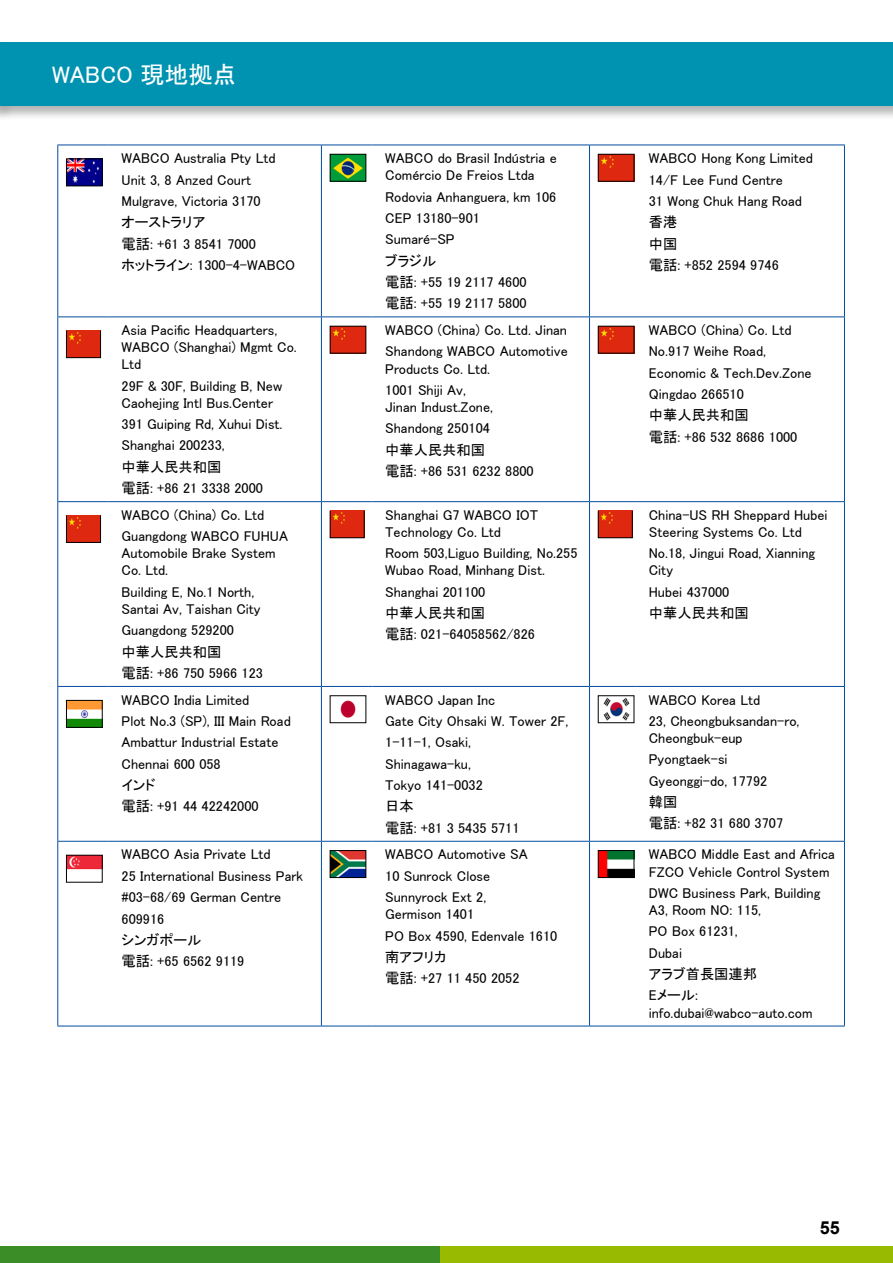
<style>
.page{position:relative;width:893px;height:1263px;background:#fff}
.page>*{position:absolute;margin:0;border:0;box-sizing:border-box;transform-origin:0 0}
.t1{font:24px "MS P Gothic";color:#fff}
.t2{font:700 18px "Arial";color:#000}
.t3{font:14.25px/21.3px "MS P Gothic";color:#000}
</style>
<div class="page">
<div style="left:0;top:1246px;width:440px;height:17px;background:#3b8e27"></div>
<div style="left:440px;top:1246px;width:453px;height:17px;background:#98ba00"></div>
<div style="left:0;top:40px;width:893px;height:80px;background:#000;opacity:.3"></div>
<div style="left:0;top:43px;width:893px;height:63px;background:#0093b1"></div>
<hr style="left:57px;top:145px;width:52px;height:1px;background:#004d9f">
<hr style="left:109px;top:145px;width:212px;height:1px;background:#004d9f">
<hr style="left:57px;top:145px;width:1px;height:171px;background:#004d9f">
<hr style="left:57px;top:317px;width:1px;height:184px;background:#004d9f">
<hr style="left:57px;top:502px;width:1px;height:184px;background:#004d9f">
<hr style="left:57px;top:687px;width:1px;height:154px;background:#004d9f">
<hr style="left:57px;top:842px;width:1px;height:184px;background:#004d9f">
<hr style="left:321px;top:145px;width:51px;height:1px;background:#004d9f">
<hr style="left:321px;top:145px;width:1px;height:171px;background:#004d9f">
<hr style="left:372px;top:145px;width:217px;height:1px;background:#004d9f">
<hr style="left:589px;top:145px;width:47px;height:1px;background:#004d9f">
<hr style="left:589px;top:145px;width:1px;height:171px;background:#004d9f">
<hr style="left:636px;top:145px;width:209px;height:1px;background:#004d9f">
<hr style="left:844px;top:145px;width:1px;height:171px;background:#004d9f">
<hr style="left:57px;top:316px;width:52px;height:1px;background:#004d9f">
<hr style="left:109px;top:316px;width:212px;height:1px;background:#004d9f">
<hr style="left:321px;top:316px;width:51px;height:1px;background:#004d9f">
<hr style="left:321px;top:317px;width:1px;height:184px;background:#004d9f">
<hr style="left:372px;top:316px;width:217px;height:1px;background:#004d9f">
<hr style="left:589px;top:316px;width:47px;height:1px;background:#004d9f">
<hr style="left:589px;top:317px;width:1px;height:184px;background:#004d9f">
<hr style="left:636px;top:316px;width:209px;height:1px;background:#004d9f">
<hr style="left:844px;top:317px;width:1px;height:184px;background:#004d9f">
<hr style="left:57px;top:501px;width:52px;height:1px;background:#004d9f">
<hr style="left:109px;top:501px;width:212px;height:1px;background:#004d9f">
<hr style="left:321px;top:501px;width:51px;height:1px;background:#004d9f">
<hr style="left:321px;top:502px;width:1px;height:184px;background:#004d9f">
<hr style="left:372px;top:501px;width:217px;height:1px;background:#004d9f">
<hr style="left:589px;top:501px;width:47px;height:1px;background:#004d9f">
<hr style="left:589px;top:502px;width:1px;height:184px;background:#004d9f">
<hr style="left:636px;top:501px;width:209px;height:1px;background:#004d9f">
<hr style="left:844px;top:502px;width:1px;height:184px;background:#004d9f">
<hr style="left:57px;top:686px;width:52px;height:1px;background:#004d9f">
<hr style="left:109px;top:686px;width:212px;height:1px;background:#004d9f">
<hr style="left:321px;top:686px;width:51px;height:1px;background:#004d9f">
<hr style="left:321px;top:687px;width:1px;height:154px;background:#004d9f">
<hr style="left:372px;top:686px;width:217px;height:1px;background:#004d9f">
<hr style="left:589px;top:686px;width:47px;height:1px;background:#004d9f">
<hr style="left:589px;top:687px;width:1px;height:154px;background:#004d9f">
<hr style="left:636px;top:686px;width:209px;height:1px;background:#004d9f">
<hr style="left:844px;top:687px;width:1px;height:154px;background:#004d9f">
<hr style="left:57px;top:841px;width:52px;height:1px;background:#004d9f">
<hr style="left:109px;top:841px;width:212px;height:1px;background:#004d9f">
<hr style="left:321px;top:841px;width:51px;height:1px;background:#004d9f">
<hr style="left:321px;top:842px;width:1px;height:184px;background:#004d9f">
<hr style="left:372px;top:841px;width:217px;height:1px;background:#004d9f">
<hr style="left:589px;top:841px;width:47px;height:1px;background:#004d9f">
<hr style="left:589px;top:842px;width:1px;height:184px;background:#004d9f">
<hr style="left:636px;top:841px;width:209px;height:1px;background:#004d9f">
<hr style="left:844px;top:842px;width:1px;height:184px;background:#004d9f">
<hr style="left:57px;top:1026px;width:52px;height:1px;background:#004d9f">
<hr style="left:109px;top:1026px;width:212px;height:1px;background:#004d9f">
<hr style="left:321px;top:1026px;width:51px;height:1px;background:#004d9f">
<hr style="left:372px;top:1026px;width:217px;height:1px;background:#004d9f">
<hr style="left:589px;top:1026px;width:47px;height:1px;background:#004d9f">
<hr style="left:636px;top:1026px;width:209px;height:1px;background:#004d9f">
<img style="left:68px;top:161px;width:32px;height:23px">
<div style="left:66px;top:159px;width:36px;height:27px;border:1px solid #000"></div>
<img style="left:332px;top:156px;width:32px;height:23px">
<div style="left:330px;top:154px;width:36px;height:27px;border:1px solid #000"></div>
<img style="left:600px;top:156px;width:32px;height:23px">
<div style="left:598px;top:154px;width:36px;height:27px;border:1px solid #000"></div>
<img style="left:68px;top:332px;width:31px;height:24px">
<div style="left:66px;top:330px;width:35px;height:28px;border:1px solid #000"></div>
<img style="left:332px;top:328px;width:32px;height:23px">
<img style="left:600px;top:328px;width:32px;height:23px">
<img style="left:68px;top:517px;width:31px;height:24px">
<div style="left:66px;top:515px;width:35px;height:28px;border:1px solid #000"></div>
<img style="left:332px;top:513px;width:30px;height:23px">
<img style="left:600px;top:513px;width:30px;height:23px">
<img style="left:68px;top:702px;width:32px;height:23px">
<div style="left:66px;top:700px;width:36px;height:27px;border:1px solid #000"></div>
<img style="left:340px;top:700px;width:16px;height:18px">
<img style="left:603px;top:697px;width:27px;height:24px">
<img style="left:68px;top:857px;width:32px;height:13px">
<img style="left:332px;top:852px;width:32px;height:24px">
<div style="left:330px;top:850px;width:36px;height:28px;border:1px solid #000"></div>
<img style="left:600px;top:852px;width:32px;height:24px">
<div style="left:598px;top:850px;width:36px;height:28px;border:1px solid #000"></div>
<h1 class="t1" style="left:52px;top:62px;width:186px">WABCO 現地拠点</h1>
<p class="t3" style="left:122px;top:147px;width:175px">WABCO Australia Pty Ltd<br>Unit 3, 8 Anzed Court<br>Mulgrave, Victoria 3170<br>オーストラリア<br>電話: +61 3 8541 7000<br>ホットライン: 1300-4-WABCO</p>
<p class="t3" style="left:385px;top:149px;width:173px;line-height:17.1px">WABCO do Brasil Indústria e<br>Comércio De Freios Ltda</p>
<p class="t3" style="left:385px;top:186px;width:173px">Rodovia Anhanguera, km 106<br>CEP 13180-901<br>Sumaré-SP<br>ブラジル<br>電話: +55 19 2117 4600<br>電話: +55 19 2117 5800</p>
<p class="t3" style="left:122px;top:321px;width:177px;line-height:17.1px">Asia Pacific Headquarters,<br>WABCO (Shanghai) Mgmt Co.<br>Ltd</p>
<p class="t3" style="left:122px;top:377px;width:162px;line-height:17.1px">29F &amp; 30F, Building B, New<br>Caohejing Intl Bus.Center</p>
<p class="t3" style="left:122px;top:413px;width:162px">391 Guiping Rd, Xuhui Dist.<br>Shanghai 200233,<br>中華人民共和国<br>電話: +86 21 3338 2000</p>
<p class="t3" style="left:122px;top:504px;width:168px">WABCO (China) Co. Ltd<br>Guangdong WABCO FUHUA</p>
<p class="t3" style="left:122px;top:545px;width:156px;line-height:17.1px">Automobile Brake System<br>Co. Ltd.</p>
<p class="t3" style="left:122px;top:583px;width:141px;line-height:17.1px">Building E, No.1 North,<br>Santai Av, Taishan City</p>
<p class="t3" style="left:122px;top:619px;width:143px">Guangdong 529200<br>中華人民共和国<br>電話: +86 750 5966 123</p>
<p class="t3" style="left:385px;top:319px;width:184px">WABCO (China) Co. Ltd. Jinan<br>Shandong WABCO Automotive</p>
<p class="t3" style="left:385px;top:358px;width:106px">Products Co. Ltd.<br>1001 Shiji Av,</p>
<p class="t3" style="left:385px;top:396px;width:150px">Jinan Indust.Zone,<br>Shandong 250104<br>中華人民共和国<br>電話: +86 531 6232 8800</p>
<p class="t3" style="left:385px;top:506px;width:155px;line-height:17.1px">Shanghai G7 WABCO IOT<br>Technology Co. Ltd</p>
<p class="t3" style="left:385px;top:545px;width:194px;line-height:17.1px">Room 503,Liguo Building, No.255<br>Wubao Road, Minhang Dist.</p>
<p class="t3" style="left:385px;top:581px;width:151px">Shanghai 201100<br>中華人民共和国<br>電話: 021-64058562/826</p>
<p class="t3" style="left:649px;top:147px;width:166px">WABCO Hong Kong Limited<br>14/F Lee Fund Centre<br>31 Wong Chuk Hang Road香港<br>中国<br>電話: +852 2594 9746</p>
<p class="t3" style="left:649px;top:319px;width:164px">WABCO (China) Co. Ltd<br>No.917 Weihe Road,<br>Economic &amp; Tech.Dev.Zone<br>Qingdao 266510<br>中華人民共和国<br>電話: +86 532 8686 1000</p>
<p class="t3" style="left:649px;top:506px;width:180px;line-height:17.1px">China-US RH Sheppard Hubei<br>Steering Systems Co. Ltd</p>
<p class="t3" style="left:649px;top:545px;width:168px;line-height:17.1px">No.18, Jingui Road, Xianning<br>City</p>
<p class="t3" style="left:649px;top:581px;width:101px">Hubei 437000<br>中華人民共和国</p>
<p class="t3" style="left:122px;top:689px;width:171px">WABCO India Limited<br>Plot No.3 (SP), III Main Road<br>Ambattur Industrial Estate<br>Chennai 600 058<br>インド<br>電話: +91 44 42242000</p>
<p class="t3" style="left:385px;top:689px;width:185px">WABCO Japan Inc<br>Gate City Ohsaki W. Tower 2F,<br>1-11-1, Osaki,<br>Shinagawa-ku,<br>Tokyo 141-0032<br>日本<br>電話: +81 3 5435 5711</p>
<p class="t3" style="left:649px;top:689px;width:152px">WABCO Korea Ltd<br>23, Cheongbuksandan-ro,</p>
<p class="t3" style="left:649px;top:727px;width:136px">Cheongbuk-eup<br>Pyongtaek-si<br>Gyeonggi-do, 17792韓国<br>電話: +82 31 680 3707</p>
<p class="t3" style="left:122px;top:844px;width:183px">WABCO Asia Private Ltd<br>25 International Business Park #03-68/69 German Centre<br>609916<br>シンガポール<br>電話: +65 6562 9119</p>
<p class="t3" style="left:385px;top:844px;width:144px">WABCO Automotive SA<br>10 Sunrock Close<br>Sunnyrock Ext 2,</p>
<p class="t3" style="left:385px;top:903px;width:174px">Germison 1401<br>PO Box 4590, Edenvale 1610南アフリカ<br>電話: +27 11 450 2052</p>
<p class="t3" style="left:649px;top:846px;width:188px;line-height:17.1px">WABCO Middle East and Africa<br>FZCO Vehicle Control System</p>
<p class="t3" style="left:649px;top:884px;width:173px;line-height:17.1px">DWC Business Park, Building<br>A3, Room NO: 115,</p>
<p class="t3" style="left:649px;top:920px;width:110px">PO Box 61231,<br>Dubai<br>アラブ首長国連邦<br>Eメール:</p>
<p class="t3" style="left:649px;top:1002px;width:165px">info.dubai@wabco-auto.com</p>
<p class="t2" style="left:820px;top:1215px;width:22px">55</p>
</div>
